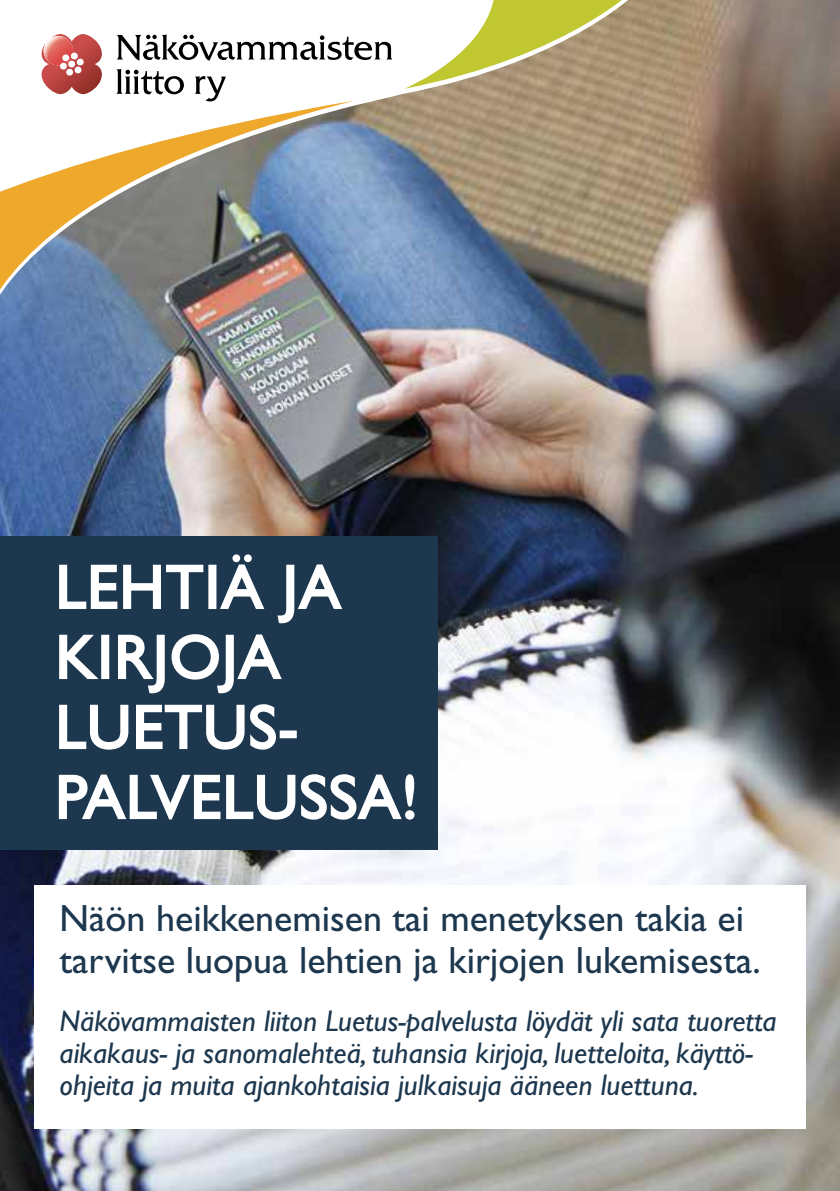
<style>
.page{position:relative;width:840px;height:1191px;background:#fff}
.page>*{position:absolute;margin:0;border:0;box-sizing:border-box;transform-origin:0 0}
.t1{font:62px/70px "Gill Sans Std";letter-spacing:.02em;color:#fff}
.t2{font:38px/42px "Gill Sans Std";color:#1c374e}
.t3{font:italic 30px/32px "Gill Sans Std";color:#1c374e}
</style>
<div class="page">
<img style="left:0;top:0;width:839px;height:1191px">
<svg style="left:0;top:0;width:641px;height:325px"></svg>
<svg style="left:404px;top:0;width:237px;height:89px"></svg>
<img style="left:0;top:100px;width:355px;height:220px">
<svg style="left:41px;top:34px;width:61px;height:60px"></svg>
<img style="left:44px;top:36px;width:29px;height:29px">
<div style="left:62px;top:54px;width:7px;height:7px;background:#fff;border-radius:50%"></div>
<div style="left:77px;top:59px;width:7px;height:6px;background:#fff;border-radius:50%"></div>
<div style="left:74px;top:67px;width:7px;height:6px;background:#fff;border-radius:50%"></div>
<div style="left:66px;top:69px;width:7px;height:7px;background:#fff;border-radius:50%"></div>
<div style="left:71px;top:53px;width:7px;height:6px;background:#fff;border-radius:50%"></div>
<div style="left:60px;top:63px;width:7px;height:7px;background:#fff;border-radius:50%"></div>
<div style="left:68px;top:61px;width:7px;height:6px;background:#fff;border-radius:50%"></div>
<svg style="left:116px;top:34px;width:276px;height:27px"></svg>
<svg style="left:116px;top:69px;width:68px;height:25px"></svg>
<svg style="left:195px;top:76px;width:31px;height:25px"></svg>
<div style="left:0;top:536px;width:437px;height:313px;background:#1c374e"></div>
<svg style="left:59px;top:564px;width:145px;height:45px"></svg>
<div style="left:208px;top:565px;width:8px;height:44px;border:2px solid #fff"></div>
<svg style="left:220px;top:554px;width:45px;height:55px"></svg>
<svg style="left:277px;top:564px;width:66px;height:60px"></svg>
<svg style="left:59px;top:634px;width:40px;height:46px"></svg>
<div style="left:101px;top:635px;width:8px;height:44px;border:2px solid #fff"></div>
<svg style="left:118px;top:634px;width:164px;height:60px"></svg>
<svg style="left:59px;top:704px;width:70px;height:46px"></svg>
<svg style="left:136px;top:704px;width:140px;height:46px"></svg>
<div style="left:279px;top:730px;width:17px;height:8px;border:2px solid #fff"></div>
<svg style="left:58px;top:774px;width:357px;height:46px"></svg>
<div style="left:34px;top:884px;width:770px;height:244px;background:#fff"></div>
<h1 class="t1" style="left:55px;top:552px;width:364px">LEHTIÄ JA<br>KIRJOJA<br>LUETUS-<br>PALVELUSSA!</h1>
<p class="t2" style="left:60px;top:897px;width:702px">Näön heikkenemisen tai menetyksen takia ei tarvitse luopua lehtien ja kirjojen lukemisesta.</p>
<p class="t3" style="left:60px;top:1004px;width:718px">Näkövammaisten liiton Luetus-palvelusta löydät yli sata tuoretta aikakaus- ja sanomalehteä, tuhansia kirjoja, luetteloita, käyttö&shy;ohjeita ja muita ajankohtaisia julkaisuja ääneen luettuna.</p>
</div>
